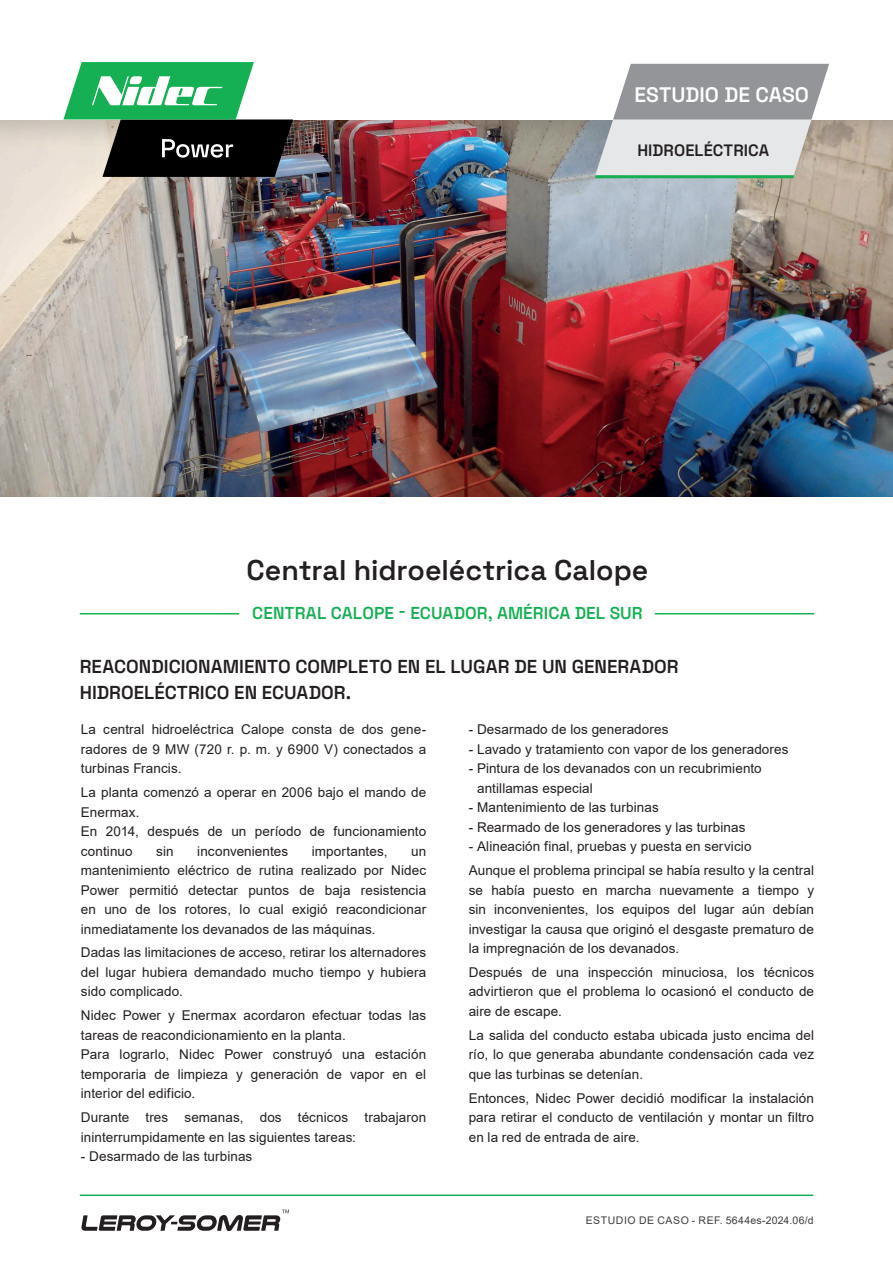
<style>
.page{position:relative;width:893px;height:1263px;background:#fff}
.page>*{position:absolute;margin:0;border:0;box-sizing:border-box;transform-origin:0 0}
.TITRE_ETUDE_DE_CAS{font:600 28.5px "Space Grotesk";color:#231f20}
.t1{font:600 21px "Space Grotesk";color:#fff}
.Chapeau{font:600 18.75px/25.5px "Space Grotesk";color:#231f20}
.TITRE_ETUDE_DE_CAS-2{font:600 17.25px "Space Grotesk";color:#15b053}
.t2{font:600 16.5px "Space Grotesk";letter-spacing:.005em;color:#231f20}
.Corps_de_texte{font:13.5px/19.5px "Arial";letter-spacing:.005em;color:#231f20;text-align:justify}
.t3{font:10.5px "Arial";letter-spacing:.04em;color:#3e3e3f}
</style>
<div class="page">
<img style="left:0;top:152px;width:893px;height:344px">
<div style="left:0;top:0;width:893px;height:152px;background:#231f20;opacity:.2"></div>
<div style="left:0;top:0;width:893px;height:119px;background:#fff"></div>
<svg style="left:63px;top:62px;width:230px;height:115px"></svg>
<hr style="left:595px;top:175px;width:199px;height:3px;background:#15b053">
<svg style="left:595px;top:64px;width:234px;height:111px;background:#c0c0c2"></svg>
<hr style="left:80px;top:1194px;width:733px;height:2px;background:#15b053">
<svg style="left:82px;top:1209px;width:207px;height:22px"></svg>
<hr style="left:80px;top:613px;width:159px;height:1px;background:#15b053">
<hr style="left:655px;top:613px;width:159px;height:1px;background:#15b053">
<p class="t1" style="left:634px;top:78px;width:176px">ESTUDIO DE CASO</p>
<p class="t2" style="left:637px;top:137px;width:133px">HIDROELÉCTRICA</p>
<p class="TITRE_ETUDE_DE_CAS" style="left:247px;top:548px;width:403px">Central hidroeléctrica Calope</p>
<p class="TITRE_ETUDE_DE_CAS-2" style="left:252px;top:600px;width:392px">CENTRAL CALOPE - ECUADOR, AMÉRICA DEL SUR</p>
<p class="Chapeau" style="left:80px;top:653px;width:600px">REACONDICIONAMIENTO COMPLETO EN EL LUGAR DE UN GENERADOR<br>HIDROELÉCTRICO EN ECUADOR.</p>
<p class="Corps_de_texte" style="left:81px;top:720px;width:347px">La central hidroeléctrica Calope consta de dos gene&shy;radores de 9 MW (720 r. p. m. y 6900 V) conectados a turbinas Francis.</p>
<p class="Corps_de_texte" style="left:81px;top:783px;width:347px">La planta comenzó a operar en 2006 bajo el mando de<br>Enermax.</p>
<p class="Corps_de_texte" style="left:81px;top:822px;width:347px">En 2014, después de un período de funcionamiento continuo</p>
<p class="Corps_de_texte" style="left:156px;top:841px;width:19px">sin</p>
<p class="Corps_de_texte" style="left:197px;top:841px;width:92px">inconvenientes</p>
<p class="Corps_de_texte" style="left:312px;top:841px;width:77px">importantes,</p>
<p class="Corps_de_texte" style="left:81px;top:841px;width:347px;text-indent:330px">un mantenimiento eléctrico de rutina realizado por Nidec Power permitió detectar puntos de baja resistencia en uno de los rotores, lo cual exigió reacondicionar inmediatamente los devanados de las máquinas.</p>
<p class="Corps_de_texte" style="left:81px;top:943px;width:347px">Dadas las limitaciones de acceso, retirar los alternadores del lugar hubiera demandado mucho tiempo y hubiera sido complicado.</p>
<p class="Corps_de_texte" style="left:81px;top:1006px;width:347px">Nidec Power y Enermax acordaron efectuar todas las tareas de reacondicionamiento en la planta.</p>
<p class="Corps_de_texte" style="left:81px;top:1045px;width:347px">Para lograrlo, Nidec Power construyó una estación temporaria de limpieza y generación de vapor en el interior del edificio.</p>
<p class="Corps_de_texte" style="left:81px;top:1107px;width:347px">Durante tres semanas, dos técnicos trabajaron ininterrumpidamente en las siguientes tareas:</p>
<p class="Corps_de_texte" style="left:81px;top:1146px;width:173px">- Desarmado de las turbinas</p>
<p class="Corps_de_texte" style="left:469px;top:720px;width:201px">- Desarmado de los generadores</p>
<p class="Corps_de_texte" style="left:469px;top:739px;width:321px">- Lavado y tratamiento con vapor de los generadores</p>
<p class="Corps_de_texte" style="left:477px;top:759px;width:286px;text-indent:-9px">- Pintura de los devanados con un recubrimiento antillamas especial</p>
<p class="Corps_de_texte" style="left:469px;top:798px;width:191px">- Mantenimiento de las turbinas</p>
<p class="Corps_de_texte" style="left:469px;top:817px;width:278px">- Rearmado de los generadores y las turbinas</p>
<p class="Corps_de_texte" style="left:469px;top:837px;width:284px">- Alineación final, pruebas y puesta en servicio</p>
<p class="Corps_de_texte" style="left:469px;top:861px;width:347px">Aunque el problema principal se había resulto y la central se había puesto en marcha nuevamente a tiempo y sin inconvenientes, los equipos del lugar aún debían investigar la causa que originó el desgaste prematuro de la impregnación de los devanados.</p>
<p class="Corps_de_texte" style="left:469px;top:962px;width:347px">Después de una inspección minuciosa, los técnicos advirtieron que el problema lo ocasionó el conducto de aire de escape.</p>
<p class="Corps_de_texte" style="left:469px;top:1025px;width:347px">La salida del conducto estaba ubicada justo encima del río, lo que generaba abundante condensación cada vez que las turbinas se detenían.</p>
<p class="Corps_de_texte" style="left:469px;top:1088px;width:347px">Entonces, Nidec Power decidió modificar la instalación para retirar el conducto de ventilación y montar un filtro en la red de entrada de aire.</p>
<p class="t3" style="left:586px;top:1213px;width:229px">ESTUDIO DE CASO - REF. 5644es-2024.06/d</p>
</div>
